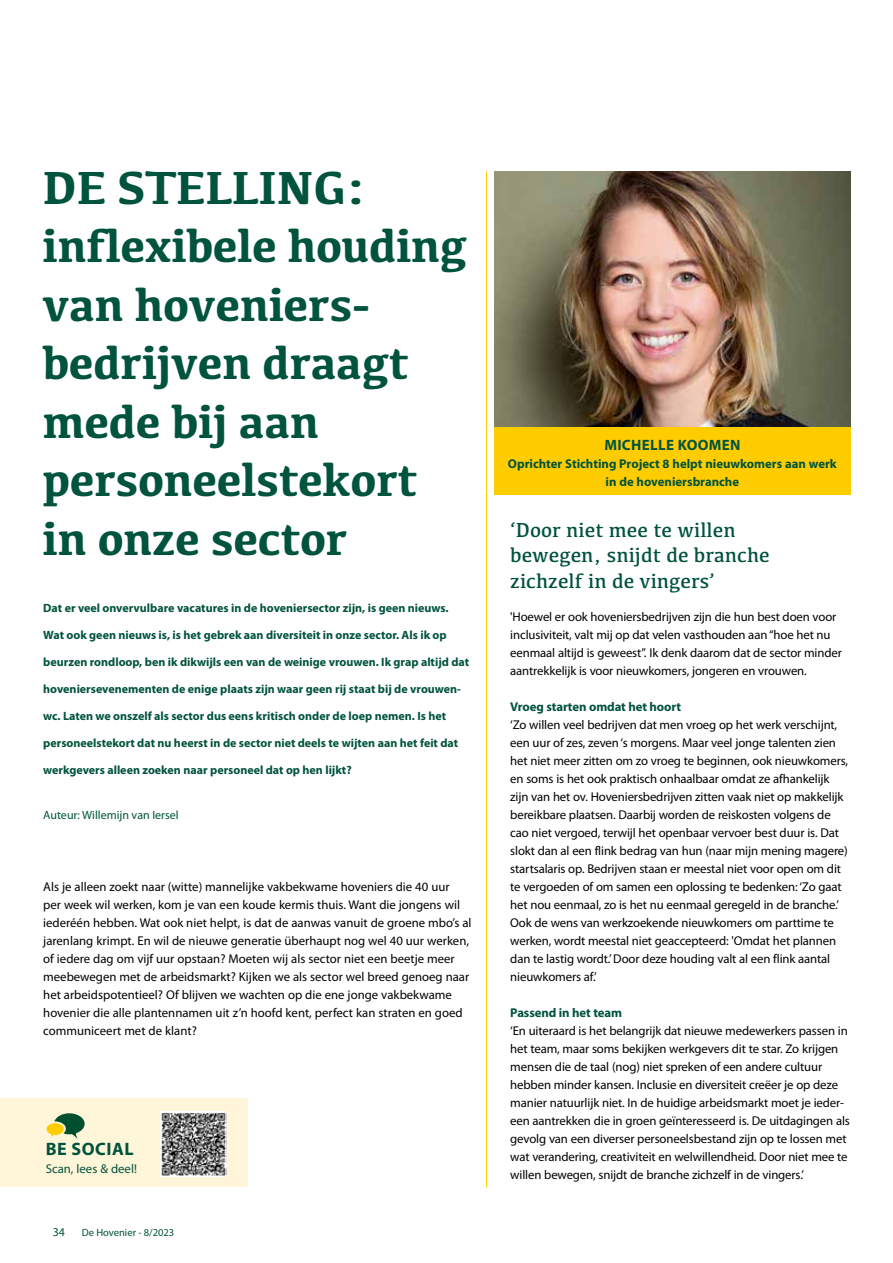
<style>
.page{position:relative;width:893px;height:1263px;background:#fff}
.page>*{position:absolute;margin:0;border:0;box-sizing:border-box;transform-origin:0 0}
.t1{font:700 48px/58.5px "Kefa";letter-spacing:-.01em;color:#00533d}
.t2{font:21px/25.5px "Kefa";color:#00533d}
.t3{font:700 18px "Myriad Pro";letter-spacing:.03em;color:#00533d}
.t4{font:700 15px "Myriad Pro";letter-spacing:.02em;color:#00533d}
.t5{font:12.75px/18px "Myriad Pro";letter-spacing:-.01em;color:#000}
.t6{font:700 12.75px/18px "Myriad Pro";color:#00533d;text-align:center}
.t7{font:12.75px "Myriad Pro";color:#00533d}
.t8{font:700 12px "Myriad Pro";color:#00533d}
.t9{font:12px "Myriad Pro";color:#00533d}
.t10{font:10.5px "Myriad Pro";color:#00533d}
</style>
<div class="page">
<img style="left:494px;top:171px;width:356px;height:256px">
<hr style="left:486px;top:171px;width:1px;height:1016px;background:#fc0">
<div style="left:494px;top:427px;width:356px;height:68px;background:#fc0"></div>
<div style="left:0;top:1098px;width:248px;height:88px;background:#fff5d8"></div>
<img style="left:161px;top:1111px;width:65px;height:66px">
<svg style="left:47px;top:1113px;width:38px;height:26px"></svg>
<h1 class="t1" style="left:43px;top:156px;width:426px">DE STELLING: inflexibele houding van hoveniers&shy;bedrijven draagt mede bij aan personeelstekort in onze sector</h1>
<p class="t8" style="left:43px;top:600px;width:407px">Dat er veel onvervulbare vacatures in de hoveniersector zijn, is geen nieuws.</p>
<p class="t8" style="left:43px;top:627px;width:405px">Wat ook geen nieuws is, is het gebrek aan diversiteit in onze sector. Als ik op</p>
<p class="t8" style="left:43px;top:654px;width:427px">beurzen rondloop, ben ik dikwijls een van de weinige vrouwen. Ik grap altijd dat</p>
<p class="t8" style="left:43px;top:681px;width:419px">hoveniersevenementen de enige plaats zijn waar geen rij staat bij de vrouwen-</p>
<p class="t8" style="left:43px;top:708px;width:404px">wc. Laten we onszelf als sector dus eens kritisch onder de loep nemen. Is het</p>
<p class="t8" style="left:43px;top:735px;width:416px">personeelstekort dat nu heerst in de sector niet deels te wijten aan het feit dat</p>
<p class="t8" style="left:43px;top:762px;width:310px">werkgevers alleen zoeken naar personeel dat op hen lijkt?</p>
<p class="t9" style="left:43px;top:808px;width:137px">Auteur: Willemijn van Iersel</p>
<p class="t5" style="left:43px;top:878px;width:430px">Als je alleen zoekt naar (witte) mannelijke vakbekwame hoveniers die 40 uur<br>per week wil werken, kom je van een koude kermis thuis. Want die jongens wil iederéén hebben. Wat ook niet helpt, is dat de aanwas vanuit de groene mbo’s al jarenlang krimpt. En wil de nieuwe generatie überhaupt nog wel 40 uur werken, of iedere dag om vijf uur opstaan? Moeten wij als sector niet een beetje meer meebewegen met de arbeidsmarkt? Kijken we als sector wel breed genoeg naar het arbeidspotentieel? Of blijven we wachten op die ene jonge vakbekwame hovenier die alle plantennamen uit z’n hoofd kent, perfect kan straten en goed communiceert met de klant?</p>
<h3 class="t3" style="left:46px;top:1137px;width:89px">BE SOCIAL</h3>
<p class="t7" style="left:46px;top:1161px;width:93px">Scan, lees &amp; deel!</p>
<p class="t9" style="left:53px;top:1224px;width:14px">34</p>
<p class="t10" style="left:82px;top:1226px;width:94px">De Hovenier - 8/2023</p>
<p class="t4" style="left:604px;top:435px;width:138px">MICHELLE KOOMEN</p>
<p class="t6" style="left:508px;top:454px;width:330px">Oprichter Stichting Project 8 helpt nieuwkomers aan werk in de hoveniersbranche</p>
<h2 class="t2" style="left:510px;top:516px;width:261px">‘Door niet mee te willen bewegen, snijdt de branche zichzelf in de vingers’</h2>
<p class="t5" style="left:510px;top:608px;width:333px">'Hoewel er ook hoveniersbedrijven zijn die hun best doen voor inclusiviteit, valt mij op dat velen vasthouden aan “hoe het nu eenmaal altijd is geweest”. Ik denk daarom dat de sector minder aantrekkelijk is voor nieuwkomers, jongeren en vrouwen.</p>
<p class="t6" style="left:510px;top:697px;width:172px">Vroeg starten omdat het hoort</p>
<p class="t5" style="left:510px;top:716px;width:339px">‘Zo willen veel bedrijven dat men vroeg op het werk verschijnt, een uur of zes, zeven ‘s morgens. Maar veel jonge talenten zien het niet meer zitten om zo vroeg te beginnen, ook nieuwkomers, en soms is het ook praktisch onhaalbaar omdat ze afhankelijk zijn van het ov. Hoveniersbedrijven zitten vaak niet op makkelijk bereikbare plaatsen. Daarbij worden de reiskosten volgens de cao niet vergoed, terwijl het openbaar vervoer best duur is. Dat slokt dan al een flink bedrag van hun (naar mijn mening magere) startsalaris op. Bedrijven staan er meestal niet voor open om dit te vergoeden of om samen een oplossing te bedenken: ‘Zo gaat het nou eenmaal, zo is het nu eenmaal geregeld in de branche.’ Ook de wens van werkzoekende nieuwkomers om parttime te werken, wordt meestal niet geaccepteerd: 'Omdat het plannen dan te lastig wordt.’ Door deze houding valt al een flink aantal nieuwkomers af.’</p>
<p class="t6" style="left:510px;top:1003px;width:113px">Passend in het team</p>
<p class="t5" style="left:510px;top:1022px;width:341px">‘En uiteraard is het belangrijk dat nieuwe medewerkers passen in het team, maar soms bekijken werkgevers dit te star. Zo krijgen mensen die de taal (nog) niet spreken of een andere cultuur hebben minder kansen. Inclusie en diversiteit creëer je op deze manier natuurlijk niet. In de huidige arbeidsmarkt moet je ieder&shy;een aantrekken die in groen geïnteresseerd is. De uitdagingen als gevolg van een diverser personeelsbestand zijn op te lossen met wat verandering, creativiteit en welwillendheid. Door niet mee te willen bewegen, snijdt de branche zichzelf in de vingers.’</p>
</div>
